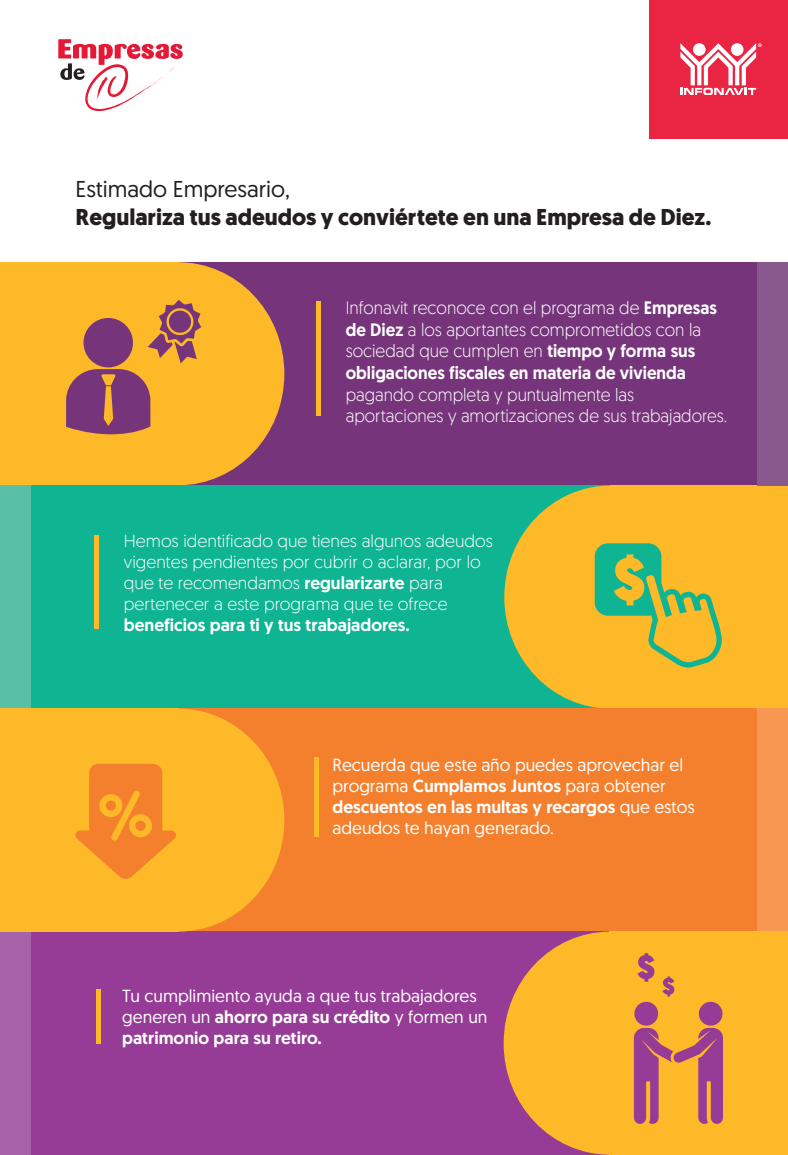
<style>
.page{position:relative;width:788px;height:1155px;background:#fff}
.page>*{position:absolute;margin:0;border:0;box-sizing:border-box;transform-origin:0 0}
.t1{font:700 22.92px "Geomanist";color:#231f20}
.t2{font:22.92px "Geomanist";color:#231f20}
.t3{font:300 18.02px/21.6px "Geomanist";color:#fff;scale:.95 1}
.t4{font:17.5px/21px "Geomanist";color:#fff}
.t5{font:300 17.5px/21px "Geomanist";color:#fff}
.t6{font:500 17.5px "Geomanist";color:#fff}
.s1{font-weight:500}
</style>
<div class="page">
<div style="left:35px;top:262px;width:753px;height:223px;background:#76357b"></div>
<div style="left:72px;top:262px;width:212px;height:223px;background:#fdb928;border-radius:50%"></div>
<div style="left:0;top:262px;width:178px;height:223px;background:#fdb928"></div>
<div style="left:0;top:486px;width:716px;height:222px;background:#0fb493"></div>
<div style="left:504px;top:486px;width:212px;height:223px;background:#fdb928;border-radius:50%"></div>
<div style="left:610px;top:486px;width:178px;height:223px;background:#fdb928"></div>
<div style="left:19px;top:709px;width:769px;height:223px;background:#f4802e"></div>
<div style="left:0;top:932px;width:787px;height:223px;background:#963b96"></div>
<div style="left:649px;top:0;width:139px;height:138px;background:#ea2443"></div>
<svg style="left:680px;top:43px;width:81px;height:52px"></svg>
<div style="left:757px;top:708px;width:31px;height:224px;background:#f79752"></div>
<div style="left:757px;top:262px;width:31px;height:223px;background:#89588d"></div>
<div style="left:0;top:485px;width:30px;height:224px;background:#59c0a5"></div>
<div style="left:0;top:932px;width:30px;height:223px;background:#a562a8"></div>
<div style="left:96px;top:990px;width:5px;height:54px;background:#fdb928"></div>
<hr style="left:314px;top:757px;width:4px;height:80px;background:#fdb928">
<hr style="left:94px;top:535px;width:4px;height:93px;background:#fdb928">
<hr style="left:316px;top:301px;width:4px;height:114px;background:#fdb928">
<svg style="left:594px;top:543px;width:128px;height:125px"></svg>
<svg style="left:58px;top:39px;width:125px;height:73px"></svg>
<div style="left:83px;top:318px;width:50px;height:49px;background:#76357b;border-radius:50%"></div>
<svg style="left:66px;top:369px;width:84px;height:65px"></svg>
<svg style="left:148px;top:300px;width:53px;height:63px"></svg>
<div style="left:72px;top:709px;width:212px;height:223px;background:#fdb928;border-radius:50%"></div>
<div style="left:0;top:709px;width:178px;height:223px;background:#fdb928"></div>
<div style="left:503px;top:932px;width:213px;height:223px;background:#fdb928;border-radius:50%"></div>
<div style="left:610px;top:932px;width:177px;height:223px;background:#fdb928"></div>
<svg style="left:75px;top:764px;width:101px;height:115px"></svg>
<div style="left:698px;top:1002px;width:24px;height:24px;background:#963b96;border-radius:50%"></div>
<div style="left:634px;top:1002px;width:24px;height:24px;background:#963b96;border-radius:50%"></div>
<svg style="left:634px;top:1028px;width:89px;height:96px"></svg>
<svg style="left:662px;top:977px;width:12px;height:20px"></svg>
<svg style="left:637px;top:953px;width:17px;height:29px"></svg>
<h1 class="t2" style="left:76px;top:174px;width:216px">Estimado Empresario,</h1>
<h1 class="t1" style="left:76px;top:201px;width:637px">Regulariza tus adeudos y conviértete en una Empresa de Diez.</h1>
<p class="t3" style="left:346px;top:296px;width:392px">Infonavit reconoce con el programa de <span class="s1">Empresas de Diez</span> a los aportantes comprometidos con la sociedad que cumplen en <span class="s1">tiempo y forma sus obligaciones fiscales en materia de vivienda</span></p>
<p class="t3" style="left:346px;top:383px;width:403px">pagando completa y puntualmente las aportaciones y amortizaciones de sus trabajadores.</p>
<p class="t5" style="left:124px;top:530px;width:370px">Hemos identificado que tienes algunos adeudos vigentes pendientes por cubrir o aclarar, por lo que te recomendamos <span class="s1">regularizarte</span> para pertenecer a este programa que te ofrece</p>
<p class="t6" style="left:124px;top:613px;width:287px">beneficios para ti y tus trabajadores.</p>
<p class="t4" style="left:332px;top:753px;width:363px">Recuerda que este año puedes aprovechar el programa <span class="s1">Cumplamos Juntos</span> para obtener <span class="s1">descuentos en las multas y recargos</span> que estos adeudos te hayan generado.</p>
<p class="t4" style="left:122px;top:985px;width:367px">Tu cumplimiento ayuda a que tus trabajadores generen un <span class="s1">ahorro para su crédito</span> y formen un <span class="s1">patrimonio para su retiro.</span></p>
</div>
